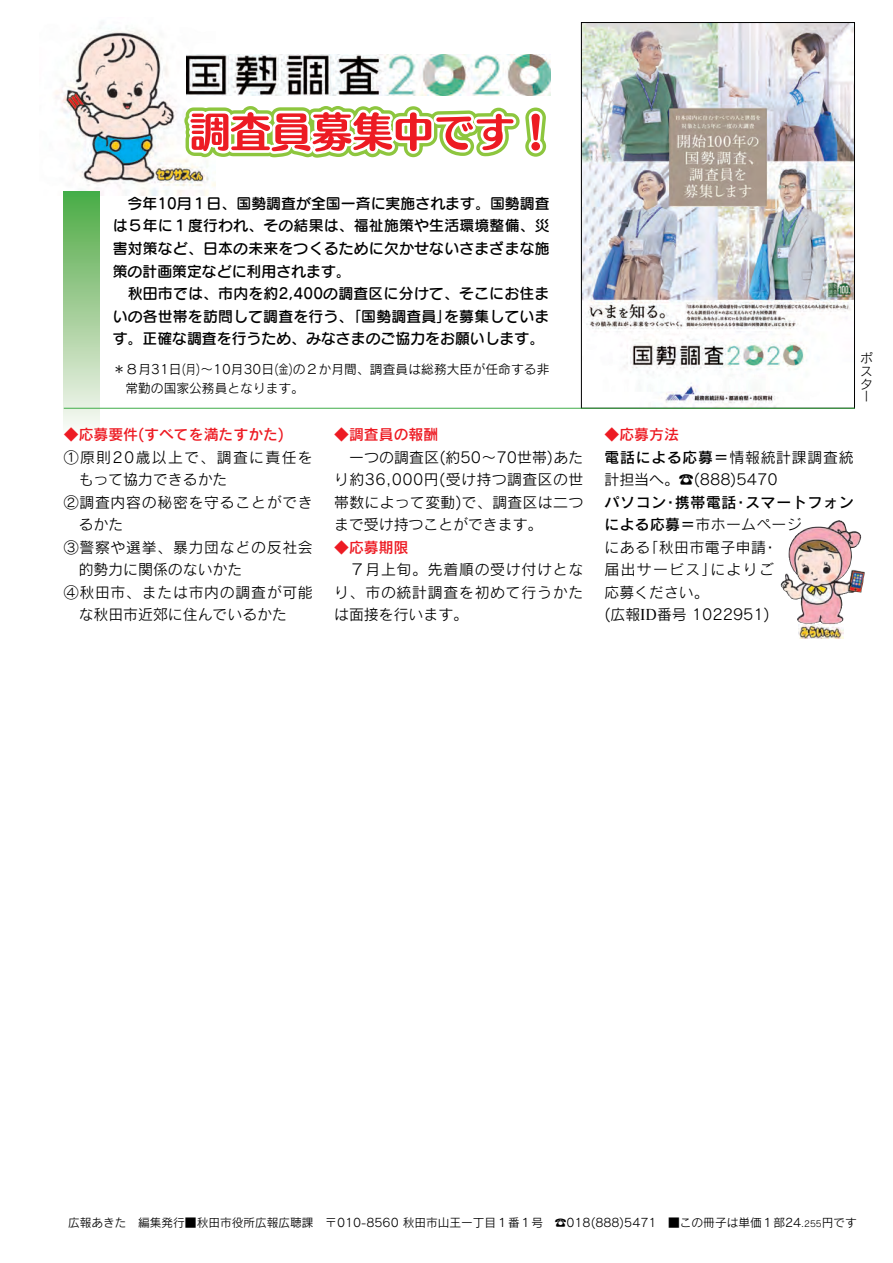
<style>
.page{position:relative;width:893px;height:1263px;background:#fff}
.page>*{position:absolute;margin:0;border:0;box-sizing:border-box;transform-origin:0 0}
.t1{font:14.85px/22.5px "Seurat Pro DB";letter-spacing:.01em;color:#000;text-align:justify}
.t2{font:14.85px/22.5px "Rodin Pro M";letter-spacing:.03em;color:#000;text-align:justify}
.t3{font:14.85px "Rodin Pro M";color:#000}
.t4{font:14.85px "Rodin Pro M";letter-spacing:.05em;color:#000}
.t5{font:14.85px/22.5px "Rodin Pro DB";letter-spacing:.045em;color:#000}
.t6{font:14.85px "Rodin Pro DB";color:#ed1b23}
.t7{font:14.85px "Rodin Pro M";letter-spacing:.09em;color:#000}
.t8{font:12.75px/12.8px "Rodin Pro M";letter-spacing:.005em;color:#000}
.t9{font:11.7px "Rodin Pro M";color:#000}
.t10{font:8.55px "Rodin Pro M";color:#000}
.s1{color:#ed1b23}
.s2{font-family:"Rodin Pro M"}
.s3{font-family:"Rodin Pro DB"}
.s4{font-family:"Matisse Pro DB"}
.s5{font-size:11.7px}
</style>
<div class="page">
<img style="left:583px;top:24px;width:270px;height:382px">
<div style="left:581px;top:22px;width:274px;height:386px;border:1px solid #000"></div>
<img style="left:55px;top:27px;width:161px;height:169px">
<img style="left:186px;top:54px;width:365px;height:42px">
<div style="left:64px;top:191px;width:36px;height:244px;background:linear-gradient(to bottom,#4ba942,#fbf8f5)"></div>
<hr style="left:64px;top:408px;width:791px;height:1px;background:#40ad49">
<svg style="left:183px;top:105px;width:364px;height:54px"></svg>
<img style="left:781px;top:521px;width:54px;height:72px">
<img style="left:798px;top:625px;width:46px;height:14px">
<p class="t1" style="left:113px;top:192px;width:438px">　今年10月１日、国勢調査が全国一斉に実施されます。国勢調査は５年に１度行われ、その結果は、福祉施策や生活環境整備、災害対策など、日本の未来をつくるために欠かせないさまざまな施策の計画策定などに利用されます。</p>
<p class="t1" style="left:113px;top:282px;width:438px;text-indent:15px">秋田市では、市内を約2,400の調査区に分けて、そこにお住まいの各世帯を訪問して調査を行う、｢国勢調査員｣を募集しています。正確な調査を行うため、みなさまのご協力をお願いします。</p>
<p class="t8" style="left:125px;top:359px;width:426px;line-height:19.2px;text-indent:-13px">＊８月31日月( )〜10月30日金( の) ２か月間、調査員は総務大臣が任命する非常勤の国家公務員となります。</p>
<p class="t8" style="left:860px;top:351px;width:14px;text-align:justify">ポスター</p>
<p class="t6" style="left:334px;top:425px;width:106px">◆調査員の報酬</p>
<p class="t2" style="left:334px;top:446px;width:251px">　一つの調査区約( 50〜70世帯)あたり約36,000円(受け持つ調査区の世帯数によって変動で) 、調査区は二つまで受け持つことができます。</p>
<p class="t6" style="left:334px;top:537px;width:76px">◆応募期限</p>
<p class="t2" style="left:334px;top:558px;width:251px">　７月上旬。先着順の受け付けとなり、市の統計調査を初めて行うかたは面接を行います。</p>
<p class="t6" style="left:64px;top:425px;width:222px">◆応募要件(すべてを満たすかた(</p>
<p class="t7" style="left:64px;top:448px;width:251px">①原則20歳以上で、調査に責任を</p>
<p class="t3" style="left:79px;top:470px;width:150px">もって協力できるかた</p>
<p class="t4" style="left:64px;top:493px;width:251px">②調査内容の秘密を守ることができ</p>
<p class="t2" style="left:79px;top:513px;width:46px">るかた</p>
<p class="t4" style="left:64px;top:538px;width:251px">③警察や選挙、暴力団などの反社会</p>
<p class="t3" style="left:79px;top:560px;width:165px">的勢力に関係のないかた</p>
<p class="t4" style="left:64px;top:583px;width:251px">④秋田市、または市内の調査が可能</p>
<p class="t3" style="left:79px;top:605px;width:210px">な秋田市近郊に住んでいるかた</p>
<p class="t5" style="left:604px;top:423px;width:251px"><span class="s1">◆応募方法<br></span>電話による応募＝<span class="s2">情報統計課調査統</span></p>
<p class="t3" style="left:604px;top:470px;width:175px">計担当へ。☎)888(5470</p>
<p class="t5" style="left:604px;top:490px;width:251px">パソコン･携帯電話･スマートフォン</p>
<p class="t2" style="left:604px;top:513px;width:199px;text-align:left"><span class="s3">による応募＝</span>市ホームページにある｢秋田市電子申請・<br>届出サービス｣によりご<br>応募ください。<br>(広報<span class="s4">ID</span>番号 1022951(</p>
<p class="t9" style="left:68px;top:1215px;width:719px">広報あきた　編集発行■秋田市役所広報広聴課　〒010-8560 秋田市山王一丁目１番１号　☎018(888)5471　■この冊子は単価１部</p>
<p class="t10" style="left:785px;top:1218px;width:38px"><span class="s5">24</span>.255</p>
<p class="t9" style="left:822px;top:1215px;width:37px">円です</p>
</div>
